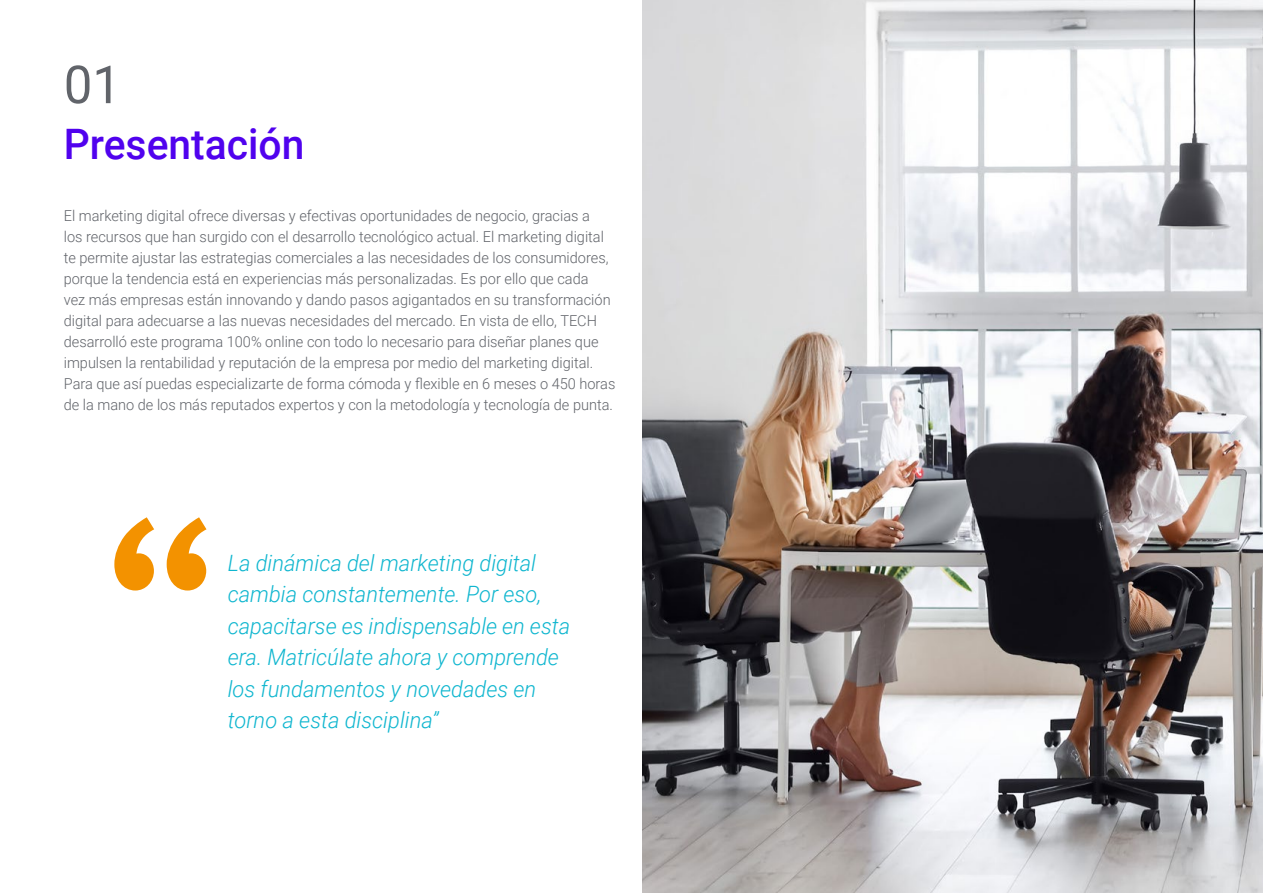
<style>
.page{position:relative;width:1263px;height:893px;background:#fff}
.page>*{position:absolute;margin:0;border:0;box-sizing:border-box;transform-origin:0 0}
.t1{font:52.5px "Roboto";color:#61646a}
.t2{font:500 42px "Roboto";color:#5002ee}
.t3{font:italic 300 22.5px/31.5px "Roboto";color:#0fb6cf}
.t4{font:300 15px/21px "Roboto";color:#61646a}
</style>
<div class="page">
<svg style="left:114px;top:517px;width:92px;height:73px"></svg>
<img style="left:642px;top:0;width:621px;height:893px">
<h1 class="t1" style="left:64px;top:48px;width:59px">01</h1>
<h2 class="t2" style="left:64px;top:115px;width:242px">Presentación</h2>
<p class="t4" style="left:64px;top:205px;width:553px">El marketing digital ofrece diversas y efectivas oportunidades de negocio, gracias a<br>los recursos que han surgido con el desarrollo tecnológico actual. El marketing digital te permite ajustar las estrategias comerciales a las necesidades de los consumidores, porque la tendencia está en experiencias más personalizadas. Es por ello que cada<br>vez más empresas están innovando y dando pasos agigantados en su transformación digital para adecuarse a las nuevas necesidades del mercado. En vista de ello, TECH desarrolló este programa 100% online con todo lo necesario para diseñar planes que impulsen la rentabilidad y reputación de la empresa por medio del marketing digital.<br>Para que así puedas especializarte de forma cómoda y flexible en 6 meses o 450 horas de la mano de los más reputados expertos y con la metodología y tecnología de punta.</p>
<h3 class="t3" style="left:228px;top:546px;width:344px">La dinámica del marketing digital cambia constantemente. Por eso, capacitarse es indispensable en esta era. Matricúlate ahora y comprende los fundamentos y novedades en torno a esta disciplina”</h3>
</div>
